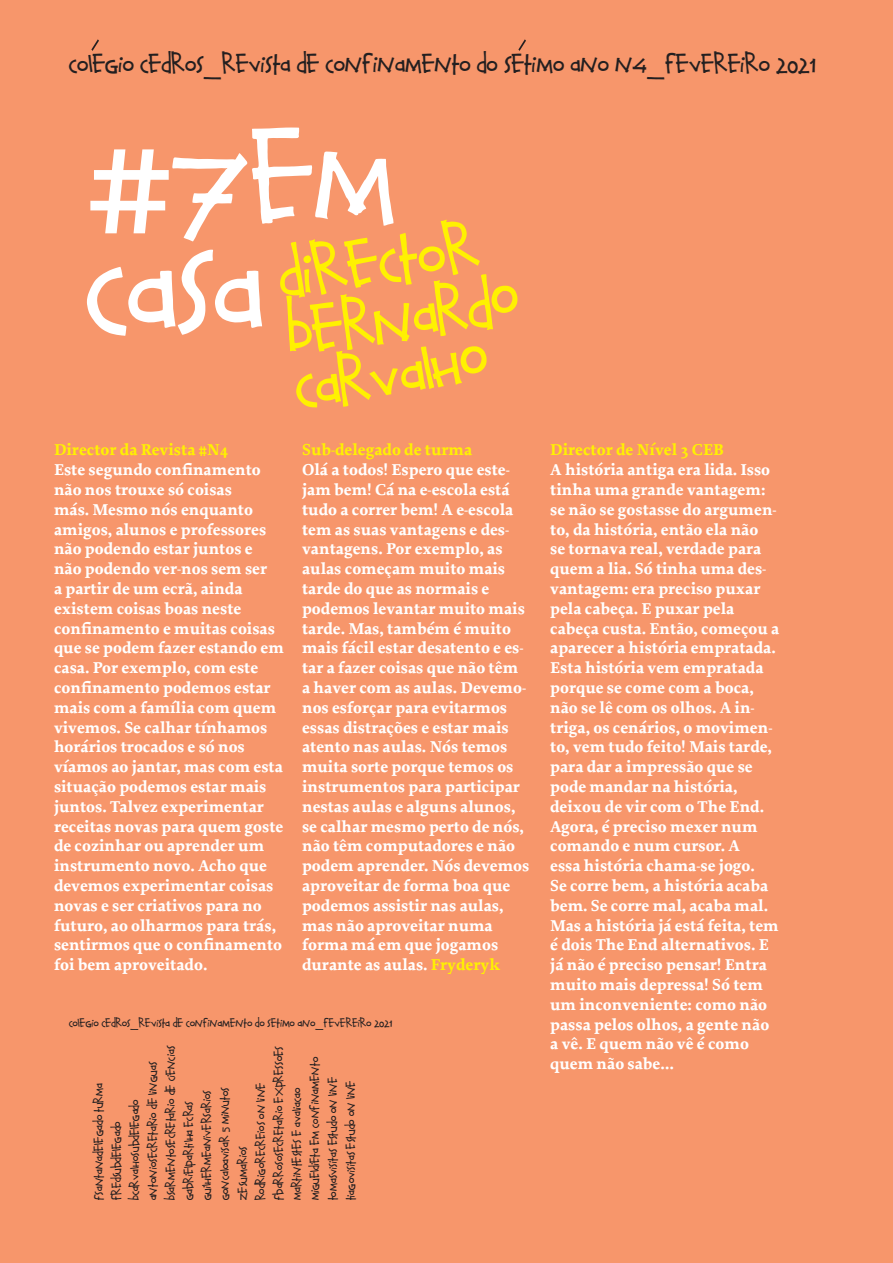
<style>
.page{position:relative;width:893px;height:1263px;background:#f7966b}
.page>*{position:absolute;margin:0;border:0;box-sizing:border-box;transform-origin:0 0}
.t1{font:124.35px/110.7px "Calvin And Hobbes Normal";color:#fff}
.t2{font:62.25px/55.3px "Calvin And Hobbes Normal";color:#fff101}
.t3{font:25.05px "Calvin And Hobbes Normal";color:#231f20}
.t4{font:700 16.5px/19.8px "Proforma";color:#fff}
.t5{font:700 16.5px "Proforma";color:#fff101}
.t6{font:12.15px/18px "Calvin And Hobbes Normal";color:#231f20}
.t7{font:11.4px "Calvin And Hobbes Normal";color:#231f20}
.s1{font-family:"The Sans Semi Bold Caps"}
.s2{color:#fff101}
</style>
<div class="page">
<svg style="left:518px;top:39px;width:8px;height:12px"></svg>
<svg style="left:91px;top:39px;width:8px;height:12px"></svg>
<h3 class="t3" style="left:69px;top:49px;width:748px">colegio cedros_revista de confinamento do setimo ano n4_fevereiro 2021</h3>
<h1 class="t1" style="left:87px;top:135px;width:312px"><span class="s1">#</span>7em casa</h1>
<h2 class="t2" style="left:274px;top:256px;width:236px;rotate:-9deg">director<br>BERNARDO<br>CARVALHO</h2>
<p class="t5" style="left:54px;top:439px;width:176px">Director da Revista #N4</p>
<p class="t4" style="left:54px;top:460px;width:231px">Este segundo confinamento não nos trouxe só coisas<br>más. Mesmo nós enquanto amigos, alunos e professores não podendo estar juntos e não podendo ver-nos sem ser<br>a partir de um ecrã, ainda existem coisas boas neste confinamento e muitas coisas que se podem fazer estando em casa. Por exemplo, com este confinamento podemos estar mais com a família com quem vivemos. Se calhar tínhamos horários trocados e só nos víamos ao jantar, mas com esta situação podemos estar mais juntos. Talvez experimentar receitas novas para quem goste de cozinhar ou aprender um instrumento novo. Acho que devemos experimentar coisas novas e ser criativos para no futuro, ao olharmos para trás, sentirmos que o confinamento foi bem aproveitado.</p>
<p class="t5" style="left:302px;top:439px;width:172px">Sub-delegado de turma</p>
<p class="t4" style="left:302px;top:460px;width:229px">Olá a todos! Espero que este&shy;jam bem! Cá na e-escola está tudo a correr bem! A e-escola tem as suas vantagens e des&shy;vantagens. Por exemplo, as aulas começam muito mais tarde do que as normais e podemos levantar muito mais tarde. Mas, também é muito mais fácil estar desatento e es&shy;tar a fazer coisas que não têm a haver com as aulas. Devemo&shy;nos esforçar para evitarmos essas distrações e estar mais atento nas aulas. Nós temos muita sorte porque temos os instrumentos para participar nestas aulas e alguns alunos, se calhar mesmo perto de nós, não têm computadores e não podem aprender. Nós devemos aproveitar de forma boa que podemos assistir nas aulas, mas não aproveitar numa forma má em que jogamos durante as aulas. <span class="s2">Fryderyk</span></p>
<p class="t7" style="left:69px;top:1016px;width:325px">colegio cedros_revista de confinamento do setimo ano_fevereiro 2021</p>
<p class="t6" style="left:91px;top:1200px;width:156px;rotate:-90deg">Fsantanadelegado turma fredsubdelegado<br>Bcarvalhosubdelegado antoniosecretario de linguas<br>Bsarmentosecretario de ciencias gabrielpartilha ecras guilhermeaniversarios goncaloavisar 5 minutos zesumarios<br>rodrigorecreios on line<br>Fbarrososecretario expressoes martintestes e avaliacao migueldieta em confinamento tomasvisitas estudo on line tiagovisitas estudo on line</p>
<p class="t5" style="left:550px;top:439px;width:175px">Director de Nível 3 CEB</p>
<p class="t4" style="left:550px;top:460px;width:231px">A história antiga era lida. Isso tinha uma grande vantagem: se não se gostasse do argumen&shy;to, da história, então ela não<br>se tornava real, verdade para quem a lia. Só tinha uma des&shy;vantagem: era preciso puxar pela cabeça. E puxar pela cabeça custa. Então, começou a aparecer a história empratada.<br>Esta história vem empratada porque se come com a boca, não se lê com os olhos. A in&shy;triga, os cenários, o movimen&shy;to, vem tudo feito! Mais tarde, para dar a impressão que se pode mandar na história, deixou de vir com o The End.<br>Agora, é preciso mexer num comando e num cursor. A<br>essa história chama-se jogo.<br>Se corre bem, a história acaba bem. Se corre mal, acaba mal.<br>Mas a história já está feita, tem é dois The End alternativos. E já não é preciso pensar! Entra muito mais depressa! Só tem um inconveniente: como não passa pelos olhos, a gente não a vê. E quem não vê é como quem não sabe…</p>
</div>
